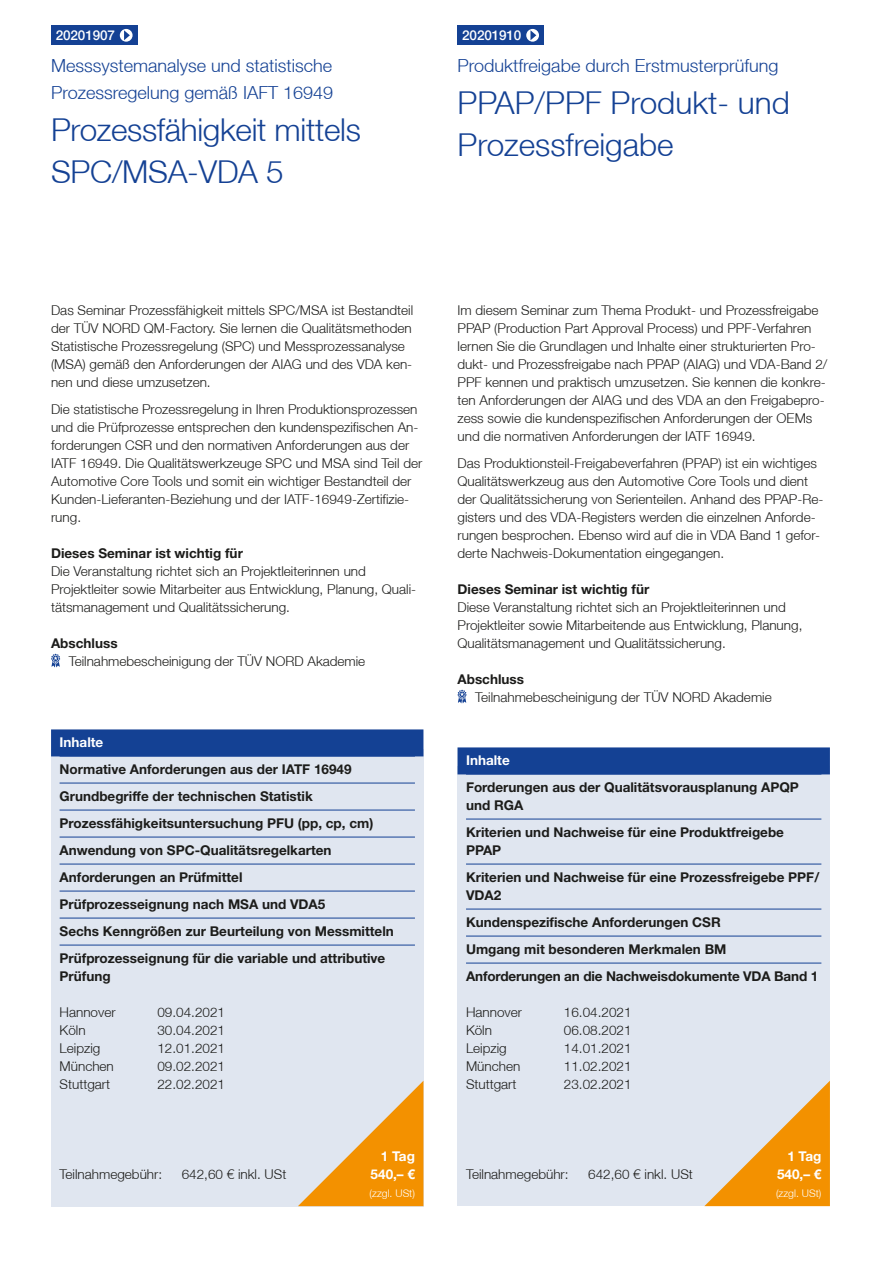
<style>
.page{position:relative;width:881px;height:1263px;background:#fff}
.page>*{position:absolute;margin:0;border:0;box-sizing:border-box;transform-origin:0 0}
.t1{font:300 31.5px/42px "Helvetica Neue LT";letter-spacing:-.01em;color:#144194}
.t2{font:300 18px/27px "Helvetica Neue LT";color:#144194}
.t3{font:300 13.5px/18px "Helvetica Neue LT";color:#1c1c1a}
.t4{font:700 13.5px/27px "Helvetica Neue LT Pro";color:#1c1c1a}
.t5{font:700 13.5px/18px "Helvetica Neue LT Pro";color:#fff;text-align:right}
.t6{font:500 13.5px "Helvetica Neue LT";letter-spacing:-.01em;color:#fff}
.t7{font:300 10.5px "Helvetica Neue LT";color:#fff}
</style>
<div class="page">
<div style="left:457px;top:766px;width:372px;height:440px;background:#e0e6f0"></div>
<div style="left:51px;top:749px;width:372px;height:457px;background:#e0e6f0"></div>
<svg style="left:704px;top:1081px;width:125px;height:125px"></svg>
<svg style="left:298px;top:1081px;width:125px;height:125px"></svg>
<div style="left:787px;top:1148px;width:34px;height:16px;background:#f39100"></div>
<div style="left:776px;top:1166px;width:45px;height:16px;background:#f39100"></div>
<div style="left:381px;top:1148px;width:34px;height:16px;background:#f39100"></div>
<div style="left:370px;top:1166px;width:45px;height:16px;background:#f39100"></div>
<div style="left:457px;top:747px;width:372px;height:27px;background:#144194"></div>
<hr style="left:466px;top:774px;width:355px;height:1px;background:#144194">
<hr style="left:466px;top:819px;width:355px;height:1px;background:#144194">
<hr style="left:466px;top:864px;width:355px;height:1px;background:#144194">
<hr style="left:466px;top:909px;width:355px;height:1px;background:#144194">
<hr style="left:466px;top:936px;width:355px;height:1px;background:#144194">
<hr style="left:466px;top:963px;width:355px;height:1px;background:#144194">
<svg style="left:457px;top:690px;width:9px;height:13px"></svg>
<div style="left:51px;top:729px;width:372px;height:27px;background:#144194"></div>
<hr style="left:60px;top:756px;width:355px;height:1px;background:#144194">
<hr style="left:60px;top:783px;width:355px;height:1px;background:#144194">
<hr style="left:60px;top:810px;width:355px;height:1px;background:#144194">
<hr style="left:60px;top:837px;width:355px;height:1px;background:#144194">
<hr style="left:60px;top:864px;width:355px;height:1px;background:#144194">
<hr style="left:60px;top:891px;width:355px;height:1px;background:#144194">
<hr style="left:60px;top:918px;width:355px;height:1px;background:#144194">
<hr style="left:60px;top:945px;width:355px;height:1px;background:#144194">
<svg style="left:51px;top:654px;width:9px;height:13px"></svg>
<div style="left:51px;top:26px;width:87px;height:19px;background:#144194"></div>
<svg style="left:120px;top:29px;width:12px;height:13px"></svg>
<svg style="left:124px;top:30px;width:6px;height:10px"></svg>
<div style="left:457px;top:26px;width:87px;height:19px;background:#144194"></div>
<svg style="left:526px;top:29px;width:13px;height:13px"></svg>
<svg style="left:530px;top:30px;width:6px;height:10px"></svg>
<p class="t6" style="left:56px;top:27px;width:61px">20201907</p>
<p class="t6" style="left:462px;top:27px;width:61px">20201910</p>
<h2 class="t2" style="left:51px;top:52px;width:283px">Messsystemanalyse und statistische<br>Prozessregelung gemäß IAFT 16949</h2>
<h1 class="t1" style="left:51px;top:108px;width:311px">Prozessfähigkeit mittels<br>SPC/MSA-VDA 5</h1>
<h2 class="t2" style="left:457px;top:52px;width:322px">Produktfreigabe durch Erstmusterprüfung</h2>
<h1 class="t1" style="left:457px;top:81px;width:334px">PPAP/PPF Produkt- und<br>Prozessfreigabe</h1>
<p class="t3" style="left:51px;top:301px;width:363px">Das Seminar Prozessfähigkeit mittels SPC/MSA ist Bestandteil der TÜV NORD QM-Factory. Sie lernen die Qualitätsmethoden Statistische Prozessregelung (SPC) und Messprozessanalyse (MSA) gemäß den Anforderungen der AIAG und des VDA ken&shy;nen und diese umzusetzen.</p>
<p class="t3" style="left:51px;top:400px;width:372px">Die statistische Prozessregelung in Ihren Produktionsprozessen und die Prüfprozesse entsprechen den kundenspezifischen An&shy;forderungen CSR und den normativen Anforderungen aus der IATF 16949. Die Qualitätswerkzeuge SPC und MSA sind Teil der Automotive Core Tools und somit ein wichtiger Bestandteil der Kunden-Lieferanten-Beziehung und der IATF-16949-Zertifizie&shy;rung.</p>
<p class="t4" style="left:51px;top:539px;width:193px">Dieses Seminar ist wichtig für</p>
<p class="t3" style="left:51px;top:562px;width:366px">Die Veranstaltung richtet sich an Projektleiterinnen und<br>Projektleiter sowie Mitarbeiter aus Entwicklung, Planung, Quali&shy;tätsmanagement und Qualitätssicherung.</p>
<p class="t4" style="left:51px;top:629px;width:68px">Abschluss</p>
<p class="t3" style="left:69px;top:652px;width:298px">Teilnahmebescheinigung der TÜV NORD Akademie</p>
<p class="t5" style="left:60px;top:733px;width:45px">Inhalte</p>
<p class="t4" style="left:60px;top:755px;width:336px">Normative Anforderungen aus der IATF 16949<br>Grundbegriffe der technischen Statistik Prozessfähigkeitsuntersuchung PFU (pp, cp, cm)<br>Anwendung von SPC-Qualitätsregelkarten Anforderungen an Prüfmittel<br>Prüfprozesseignung nach MSA und VDA5<br>Sechs Kenngrößen zur Beurteilung von Messmitteln Prüfprozesseignung für die variable und attributive</p>
<p class="t4" style="left:60px;top:962px;width:53px">Prüfung</p>
<p class="t3" style="left:60px;top:1003px;width:58px">Hannover</p>
<p class="t3" style="left:157px;top:1003px;width:69px">09.04.2021</p>
<p class="t3" style="left:60px;top:1021px;width:28px">Köln</p>
<p class="t3" style="left:157px;top:1021px;width:69px">30.04.2021</p>
<p class="t3" style="left:60px;top:1039px;width:42px">Leipzig</p>
<p class="t3" style="left:157px;top:1039px;width:69px">12.01.2021</p>
<p class="t3" style="left:60px;top:1057px;width:56px">München</p>
<p class="t3" style="left:157px;top:1057px;width:69px">09.02.2021</p>
<p class="t3" style="left:60px;top:1075px;width:52px">Stuttgart</p>
<p class="t3" style="left:157px;top:1075px;width:69px">22.02.2021</p>
<p class="t3" style="left:60px;top:1165px;width:104px">Teilnahmegebühr:</p>
<p class="t3" style="left:182px;top:1165px;width:106px">642,60 € inkl. USt</p>
<p class="t5" style="left:370px;top:1147px;width:46px">1 Tag<br>540,– €</p>
<p class="t7" style="left:369px;top:1187px;width:47px">(zzgl. USt)</p>
<p class="t3" style="left:457px;top:301px;width:371px">Im diesem Seminar zum Thema Produkt- und Prozessfreigabe PPAP (Production Part Approval Process) und PPF-Verfahren lernen Sie die Grundlagen und Inhalte einer strukturierten Pro&shy;dukt- und Prozessfreigabe nach PPAP (AIAG) und VDA-Band 2/ PPF kennen und praktisch umzusetzen. Sie kennen die konkre&shy;ten Anforderungen der AIAG und des VDA an den Freigabepro&shy;zess sowie die kundenspezifischen Anforderungen der OEMs und die normativen Anforderungen der IATF 16949.</p>
<p class="t3" style="left:457px;top:454px;width:367px">Das Produktionsteil-Freigabeverfahren (PPAP) ist ein wichtiges Qualitätswerkzeug aus den Automotive Core Tools und dient der Qualitätssicherung von Serienteilen. Anhand des PPAP-Re&shy;gisters und des VDA-Registers werden die einzelnen Anforde&shy;rungen besprochen. Ebenso wird auf die in VDA Band 1 gefor&shy;derte Nachweis-Dokumentation eingegangen.</p>
<p class="t4" style="left:457px;top:575px;width:193px">Dieses Seminar ist wichtig für</p>
<p class="t3" style="left:457px;top:598px;width:346px">Diese Veranstaltung richtet sich an Projektleiterinnen und<br>Projektleiter sowie Mitarbeitende aus Entwicklung, Planung,<br>Qualitätsmanagement und Qualitätssicherung.</p>
<p class="t4" style="left:457px;top:665px;width:68px">Abschluss</p>
<p class="t3" style="left:475px;top:688px;width:298px">Teilnahmebescheinigung der TÜV NORD Akademie</p>
<p class="t5" style="left:466px;top:751px;width:45px">Inhalte</p>
<p class="t4" style="left:466px;top:778px;width:334px;line-height:18px">Forderungen aus der Qualitätsvorausplanung APQP und RGA</p>
<p class="t4" style="left:466px;top:823px;width:319px;line-height:18px">Kriterien und Nachweise für eine Produktfreigebe<br>PPAP</p>
<p class="t4" style="left:466px;top:868px;width:354px;line-height:18px">Kriterien und Nachweise für eine Prozessfreigebe PPF/<br>VDA2</p>
<p class="t4" style="left:466px;top:908px;width:354px">Kundenspezifische Anforderungen CSR<br>Umgang mit besonderen Merkmalen BM<br>Anforderungen an die Nachweisdokumente VDA Band 1</p>
<p class="t3" style="left:466px;top:1003px;width:58px">Hannover</p>
<p class="t3" style="left:563px;top:1003px;width:69px">16.04.2021</p>
<p class="t3" style="left:466px;top:1021px;width:28px">Köln</p>
<p class="t3" style="left:563px;top:1021px;width:69px">06.08.2021</p>
<p class="t3" style="left:466px;top:1039px;width:42px">Leipzig</p>
<p class="t3" style="left:563px;top:1039px;width:69px">14.01.2021</p>
<p class="t3" style="left:466px;top:1057px;width:56px">München</p>
<p class="t3" style="left:563px;top:1057px;width:69px">11.02.2021</p>
<p class="t3" style="left:466px;top:1075px;width:52px">Stuttgart</p>
<p class="t3" style="left:563px;top:1075px;width:69px">23.02.2021</p>
<p class="t3" style="left:466px;top:1165px;width:104px">Teilnahmegebühr:</p>
<p class="t3" style="left:588px;top:1165px;width:106px">642,60 € inkl. USt</p>
<p class="t5" style="left:776px;top:1147px;width:46px">1 Tag<br>540,– €</p>
<p class="t7" style="left:775px;top:1187px;width:47px">(zzgl. USt)</p>
</div>
